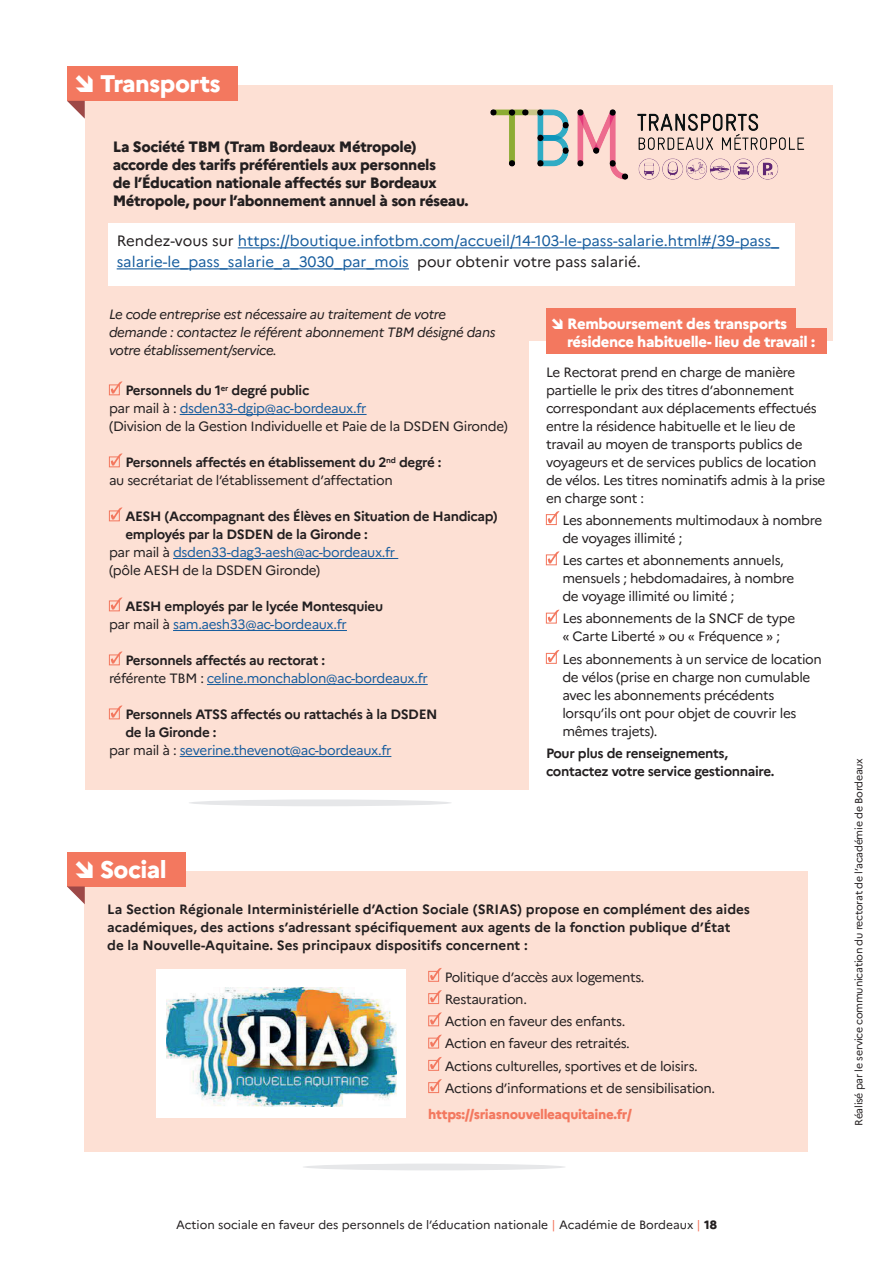
<style>
.page{position:relative;width:893px;height:1263px;background:#fff}
.page>*{position:absolute;margin:0;border:0;box-sizing:border-box;transform-origin:0 0}
.t1{font:800 24px "Marianne";letter-spacing:-.025em;color:#fff}
.t2{font:800 15px/18px "Marianne";letter-spacing:-.025em;color:#231f20}
.t3{font:15px/21px "Marianne";color:#175d9e}
.t4{font:800 15px/18px "Marianne";letter-spacing:-.025em;color:#fff}
.t5{font:13.5px/18px "Marianne";letter-spacing:-.025em;color:#231f20}
.t6{font:700 13.5px/18px "Marianne";letter-spacing:-.02em;color:#231f20}
.t7{font:700 13.5px/18px "Marianne";color:#231f20}
.t8{font:13.5px/18px "Marianne";letter-spacing:-.025em;color:#175d9e}
.t9{font:italic 13.5px/18px "Marianne";letter-spacing:-.025em;color:#231f20}
.t10{font:800 13.5px "Marianne";letter-spacing:-.025em;color:#f3785f}
.t11{font:12px "Marianne";color:#231f20}
.t12{font:10.5px "Marianne";letter-spacing:-.025em;color:#231f20}
.s1{color:#231f20}
.s2{font-weight:700}
.s3{color:#175d9e}
.s4{font-weight:400}
.s5{font-weight:400;color:#175d9e}
.s6{font-weight:700;color:#231f20}
.s7{color:#f3785f}
.s8{font-weight:800}
</style>
<div class="page">
<div style="left:85px;top:85px;width:747px;height:705px;background:#fde0d4"></div>
<div style="left:85px;top:871px;width:723px;height:280px;background:#fde0d4"></div>
<div style="left:108px;top:223px;width:687px;height:63px;background:#fff"></div>
<div style="left:529px;top:341px;width:332px;height:468px;background:#fff"></div>
<div style="left:546px;top:309px;width:250px;height:25px;background:#f3785f"></div>
<div style="left:546px;top:328px;width:281px;height:25px;background:#f3785f"></div>
<div style="left:67px;top:66px;width:171px;height:35px;background:#f3785f"></div>
<div style="left:67px;top:851px;width:118px;height:35px;background:#f3785f"></div>
<svg style="left:67px;top:101px;width:18px;height:18px"></svg>
<svg style="left:67px;top:886px;width:18px;height:18px"></svg>
<div style="left:189px;top:799px;width:263px;height:7px;background:#e6e7e9;border-radius:50%"></div>
<div style="left:303px;top:1163px;width:263px;height:7px;background:#e6e7e9;border-radius:50%"></div>
<hr style="left:180px;top:414px;width:187px;height:1px;background:#175d9e">
<hr style="left:173px;top:558px;width:225px;height:1px;background:#175d9e">
<hr style="left:173px;top:630px;width:174px;height:1px;background:#175d9e">
<hr style="left:207px;top:684px;width:221px;height:1px;background:#175d9e">
<hr style="left:180px;top:756px;width:211px;height:1px;background:#175d9e">
<div style="left:109px;top:384px;width:11px;height:11px;border:1px solid #f3785f"></div>
<svg style="left:111px;top:381px;width:11px;height:12px"></svg>
<div style="left:109px;top:456px;width:11px;height:11px;border:1px solid #f3785f"></div>
<svg style="left:111px;top:453px;width:11px;height:12px"></svg>
<div style="left:109px;top:510px;width:11px;height:11px;border:1px solid #f3785f"></div>
<svg style="left:111px;top:507px;width:11px;height:12px"></svg>
<div style="left:109px;top:600px;width:11px;height:11px;border:1px solid #f3785f"></div>
<svg style="left:111px;top:597px;width:11px;height:12px"></svg>
<div style="left:109px;top:654px;width:11px;height:11px;border:1px solid #f3785f"></div>
<svg style="left:111px;top:651px;width:11px;height:12px"></svg>
<div style="left:109px;top:708px;width:11px;height:11px;border:1px solid #f3785f"></div>
<svg style="left:111px;top:705px;width:11px;height:12px"></svg>
<hr style="left:238px;top:247px;width:541px;height:1px;background:#175d9e">
<hr style="left:117px;top:268px;width:292px;height:1px;background:#175d9e">
<div style="left:546px;top:514px;width:11px;height:11px;border:1px solid #f3785f"></div>
<svg style="left:548px;top:511px;width:11px;height:12px"></svg>
<div style="left:546px;top:554px;width:11px;height:11px;border:1px solid #f3785f"></div>
<svg style="left:548px;top:551px;width:11px;height:12px"></svg>
<div style="left:546px;top:613px;width:11px;height:10px;border:1px solid #f3785f"></div>
<svg style="left:548px;top:610px;width:11px;height:12px"></svg>
<div style="left:546px;top:653px;width:11px;height:11px;border:1px solid #f3785f"></div>
<svg style="left:548px;top:650px;width:11px;height:12px"></svg>
<div style="left:428px;top:971px;width:11px;height:11px;border:1px solid #f3785f"></div>
<svg style="left:430px;top:968px;width:12px;height:12px"></svg>
<div style="left:428px;top:993px;width:11px;height:11px;border:1px solid #f3785f"></div>
<svg style="left:430px;top:990px;width:12px;height:12px"></svg>
<div style="left:428px;top:1015px;width:11px;height:11px;border:1px solid #f3785f"></div>
<svg style="left:430px;top:1012px;width:12px;height:12px"></svg>
<div style="left:428px;top:1038px;width:11px;height:10px;border:1px solid #f3785f"></div>
<svg style="left:430px;top:1035px;width:12px;height:12px"></svg>
<div style="left:428px;top:1060px;width:11px;height:11px;border:1px solid #f3785f"></div>
<svg style="left:430px;top:1057px;width:12px;height:12px"></svg>
<div style="left:428px;top:1082px;width:11px;height:11px;border:1px solid #f3785f"></div>
<svg style="left:430px;top:1079px;width:12px;height:12px"></svg>
<img style="left:490px;top:109px;width:315px;height:71px">
<div style="left:156px;top:970px;width:250px;height:148px;background:#fff"></div>
<img style="left:167px;top:988px;width:230px;height:118px">
<h1 class="t1" style="left:100px;top:65px;width:122px">Transports</h1>
<p class="t2" style="left:113px;top:136px;width:357px">La Société TBM (Tram Bordeaux Métropole) accorde des tarifs préférentiels aux personnels<br>de l’Éducation nationale affectés sur Bordeaux Métropole, pour l’abonnement annuel à son réseau.</p>
<p class="t3" style="left:117px;top:229px;width:664px"><span class="s1">Rendez-vous sur</span> https://boutique.infotbm.com/accueil/14-103-le-pass-salarie.html#/39-pass_ salarie-le_pass_salarie_a_3030_par_mois <span class="s1">pour obtenir votre pass salarié.</span></p>
<p class="t9" style="left:109px;top:304px;width:388px">Le code entreprise est nécessaire au traitement de votre demande : contactez le référent abonnement TBM désigné dans votre établissement/service.</p>
<p class="t5" style="left:109px;top:380px;width:400px;text-indent:16px"><span class="s2">Personnels du 1</span><sup>er</sup> <span class="s2">degré public<br></span>par mail à : <span class="s3">dsden33-dgip@ac-bordeaux.fr<br></span>(Division de la Gestion Individuelle et Paie de la DSDEN Gironde)</p>
<p class="t5" style="left:109px;top:452px;width:334px;text-indent:16px"><span class="s2">Personnels affectés en établissement du 2</span><sup>nd</sup> <span class="s2">degré : </span>au secrétariat de l’établissement d’affectation</p>
<p class="t6" style="left:125px;top:506px;width:374px">AESH (Accompagnant des Élèves en Situation de Handicap)</p>
<p class="t6" style="left:125px;top:524px;width:244px">employés par la DSDEN de la Gironde :</p>
<p class="t8" style="left:109px;top:542px;width:288px"><span class="s1">par mail à</span> dsden33-dag3-aesh@ac-bordeaux.fr</p>
<p class="t5" style="left:109px;top:560px;width:213px">(pôle AESH de la DSDEN Gironde)</p>
<p class="t6" style="left:109px;top:596px;width:276px;text-indent:16px">AESH employés par le lycée Montesquieu <span class="s4">par mail à</span> <span class="s5">sam.aesh33@ac-bordeaux.fr</span></p>
<p class="t8" style="left:109px;top:650px;width:320px;text-indent:16px"><span class="s6">Personnels affectés au rectorat :<br></span><span class="s1">référente TBM :</span> celine.monchablon@ac-bordeaux.fr</p>
<p class="t6" style="left:125px;top:704px;width:314px">Personnels ATSS affectés ou rattachés à la DSDEN</p>
<p class="t6" style="left:125px;top:722px;width:93px">de la Gironde :</p>
<p class="t8" style="left:109px;top:740px;width:284px"><span class="s1">par mail à :</span> severine.thevenot@ac-bordeaux.fr</p>
<h1 class="t1" style="left:100px;top:850px;width:68px">Social</h1>
<p class="t4" style="left:567px;top:313px;width:250px">Remboursement des transports résidence habituelle- lieu de travail :</p>
<p class="t5" style="left:546px;top:362px;width:281px">Le Rectorat prend en charge de manière partielle le prix des titres d’abonnement correspondant aux déplacements effectués entre la résidence habituelle et le lieu de travail au moyen de transports publics de voyageurs et de services publics de location de vélos. Les titres nominatifs admis à la prise en charge sont :</p>
<p class="t5" style="left:562px;top:510px;width:261px">Les abonnements multimodaux à nombre de voyages illimité ;</p>
<p class="t5" style="left:562px;top:550px;width:233px">Les cartes et abonnements annuels, mensuels ; hebdomadaires, à nombre de voyage illimité ou limité ;</p>
<p class="t5" style="left:562px;top:609px;width:234px">Les abonnements de la SNCF de type « Carte Liberté » ou « Fréquence » ;</p>
<p class="t5" style="left:562px;top:649px;width:261px">Les abonnements à un service de location de vélos (prise en charge non cumulable avec les abonnements précédents lorsqu’ils ont pour objet de couvrir les mêmes trajets).</p>
<p class="t6" style="left:546px;top:743px;width:230px">Pour plus de renseignements, contactez votre service gestionnaire.</p>
<p class="t7" style="left:107px;top:899px;width:644px">La Section Régionale Interministérielle d’Action Sociale (SRIAS) propose en complément des aides académiques, des actions s’adressant spécifiquement aux agents de la fonction publique d’État de la Nouvelle-Aquitaine. Ses principaux dispositifs concernent :</p>
<p class="t5" style="left:445px;top:965px;width:272px;line-height:22.2px">Politique d’accès aux logements.<br>Restauration.<br>Action en faveur des enfants.<br>Action en faveur des retraités.<br>Actions culturelles, sportives et de loisirs.<br>Actions d’informations et de sensibilisation.</p>
<p class="t10" style="left:428px;top:1104px;width:205px">https://sriasnouvelleaquitaine.fr/</p>
<p class="t12" style="left:851px;top:1126px;width:369px;rotate:-90deg">Réalisé par le service communication du rectorat de l’académie de Bordeaux</p>
<p class="t11" style="left:176px;top:1216px;width:542px">Action sociale en faveur des personnels de l’éducation nationale <span class="s7">|</span> Académie de Bordeaux <span class="s7">|</span> <span class="s8">18</span></p>
</div>
